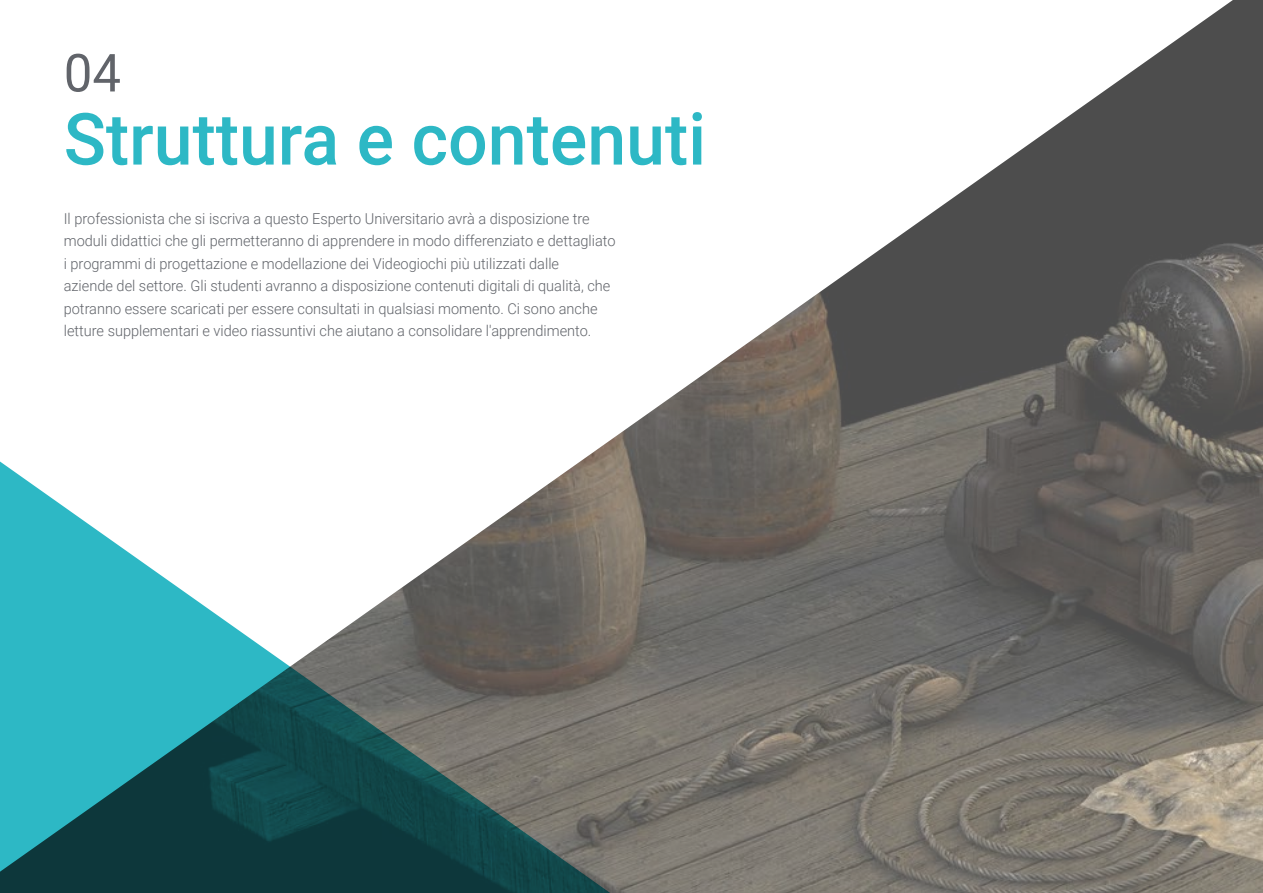
<style>
.page{position:relative;width:1263px;height:893px;background:#fff}
.page>*{position:absolute;margin:0;border:0;box-sizing:border-box;transform-origin:0 0}
.t1{font:500 72px "Roboto";color:#2db8c5}
.t2{font:52.5px "Roboto";color:#61646a}
.t3{font:300 15px/22.5px "Roboto";color:#61646a}
</style>
<div class="page">
<img style="left:602px;top:0;width:661px;height:893px">
<svg style="left:0;top:446px;width:640px;height:447px"></svg>
<h2 class="t2" style="left:64px;top:36px;width:59px">04</h2>
<h1 class="t1" style="left:64px;top:89px;width:644px">Struttura e contenuti</h1>
<p class="t3" style="left:64px;top:207px;width:553px">Il professionista che si iscriva a questo Esperto Universitario avrà a disposizione tre moduli didattici che gli permetteranno di apprendere in modo differenziato e dettagliato i programmi di progettazione e modellazione dei Videogiochi più utilizzati dalle<br>aziende del settore. Gli studenti avranno a disposizione contenuti digitali di qualità, che potranno essere scaricati per essere consultati in qualsiasi momento. Ci sono anche letture supplementari e video riassuntivi che aiutano a consolidare l'apprendimento.</p>
</div>
